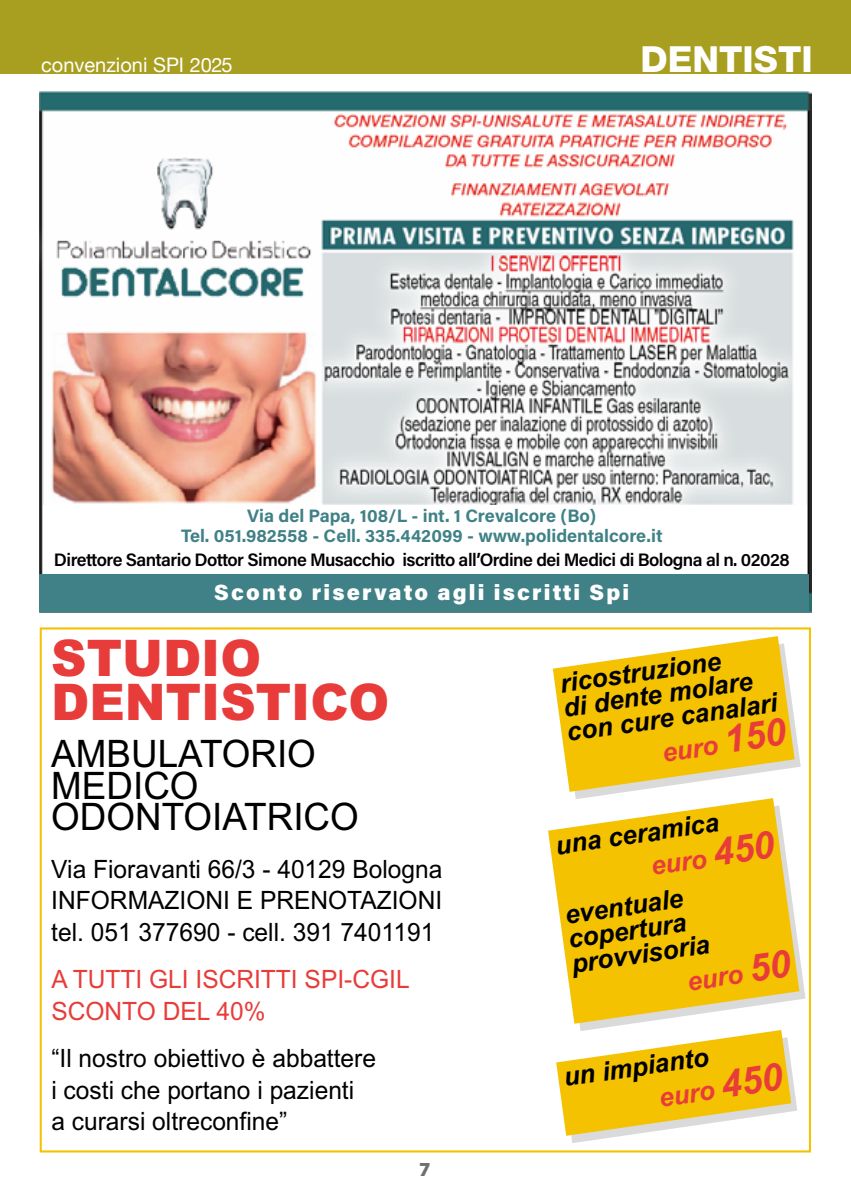
<style>
.page{position:relative;width:851px;height:1191px;background:#fff}
.page>*{position:absolute;margin:0;border:0;box-sizing:border-box;transform-origin:0 0}
.t1{font:900 50.6px/44.2px "Arial";color:#e83c3a}
.t2{font:37.8px/31.6px "Arial";color:#000}
.t3{font:800 36px "Helvetica Neue LT Std";color:#fff}
.t4{font:italic 700 26.4px/24.6px "Arial";color:#000}
.t5{font:italic 700 26.4px "Arial";color:#e83c3a}
.t6{font:25.2px/31.6px "Arial";color:#000;text-align:justify}
.t7{font:25.2px/31.6px "Arial";color:#e83c3a}
.t8{font:900 22px "Acumin Pro";letter-spacing:.1em;color:#fff}
.t9{font:20px "Helvetica Neue";color:#fff}
.t10{font:900 20px "Myriad Pro";color:#706f6f}
.t11{font:700 18px/20px "Acumin Pro";color:#3f8186;text-align:center}
.t12{font:600 18px "Acumin Pro";letter-spacing:-.03em;color:#000}
.s1{font-size:37.8px}
.s2{color:#e83c3a}
.s3{font-size:37.8px;color:#e83c3a}
</style>
<div class="page">
<hr style="left:0;top:0;width:1px;height:74px;background:#a89f20">
<div style="left:1px;top:0;width:849px;height:74px;background:#a89f20"></div>
<svg style="left:574px;top:953px;width:231px;height:77px"></svg>
<svg style="left:552px;top:636px;width:248px;height:162px"></svg>
<svg style="left:548px;top:798px;width:251px;height:225px;fill:#f4c200"></svg>
<svg style="left:556px;top:1030px;width:241px;height:113px"></svg>
<img style="left:40px;top:91px;width:771px;height:521px">
<div style="left:43px;top:505px;width:763px;height:104px;background:#fff"></div>
<div style="left:40px;top:574px;width:768px;height:38px;background:#3f8186"></div>
<p class="t9" style="left:41px;top:51px;width:193px">convenzioni SPI 2025</p>
<h3 class="t3" style="left:640px;top:38px;width:174px">DENTISTI</h3>
<p class="t11" style="left:181px;top:504px;width:483px">Via del Papa, 108/L - int. 1 Crevalcore (Bo)<br>Tel. 051.982558 - Cell. 335.442099 - www.polidentalcore.it</p>
<p class="t12" style="left:54px;top:546px;width:737px">Direttore Santario Dottor Simone Musacchio iscritto all’Ordine dei Medici di Bologna al n. 02028</p>
<p class="t8" style="left:214px;top:576px;width:416px">Sconto riservato agli iscritti Spi</p>
<h1 class="t1" style="left:51px;top:634px;width:339px">STUDIO<br>DENTISTICO</h1>
<h2 class="t2" style="left:51px;top:738px;width:309px">AMBULATORIO<br>MEDICO<br>ODONTOIATRICO</h2>
<p class="t6" style="left:51px;top:853px;width:392px">Via Fioravanti 66/3 - 40129 Bologna INFORMAZIONI E PRENOTAZIONI tel. 051 377690 - cell. 391 7401191</p>
<p class="t7" style="left:51px;top:963px;width:360px">A TUTTI GLI ISCRITTI SPI-CGIL<br>SCONTO DEL 40%</p>
<p class="t6" style="left:51px;top:1042px;width:326px;text-align:left">“Il nostro obiettivo è abbattere i costi che portano i pazienti<br>a curarsi oltreconfine”</p>
<p class="t10" style="left:419px;top:1155px;width:13px">7</p>
<p class="t4" style="left:558px;top:672px;width:220px;rotate:-8deg">ricostruzione didente molare con cure canalari</p>
<p class="t5" style="left:660px;top:735px;width:126px;rotate:-8deg">euro <span class="s1">150</span></p>
<p class="t4" style="left:554px;top:833px;width:166px;rotate:-8deg">una ceramica</p>
<p class="t5" style="left:648px;top:848px;width:126px;rotate:-8deg">euro <span class="s1">450</span></p>
<p class="t4" style="left:563px;top:903px;width:119px;rotate:-8deg">eventuale</p>
<p class="t4" style="left:566px;top:927px;width:140px;rotate:-8deg">copertura provvisoria</p>
<p class="t5" style="left:684px;top:963px;width:105px;rotate:-8deg">euro <span class="s1">50</span></p>
<p class="t4" style="left:652px;top:1048px;width:126px;line-height:34px;text-indent:-92px;rotate:-8deg">un impianto<br><span class="s2">euro</span> <span class="s3">450</span></p>
</div>
